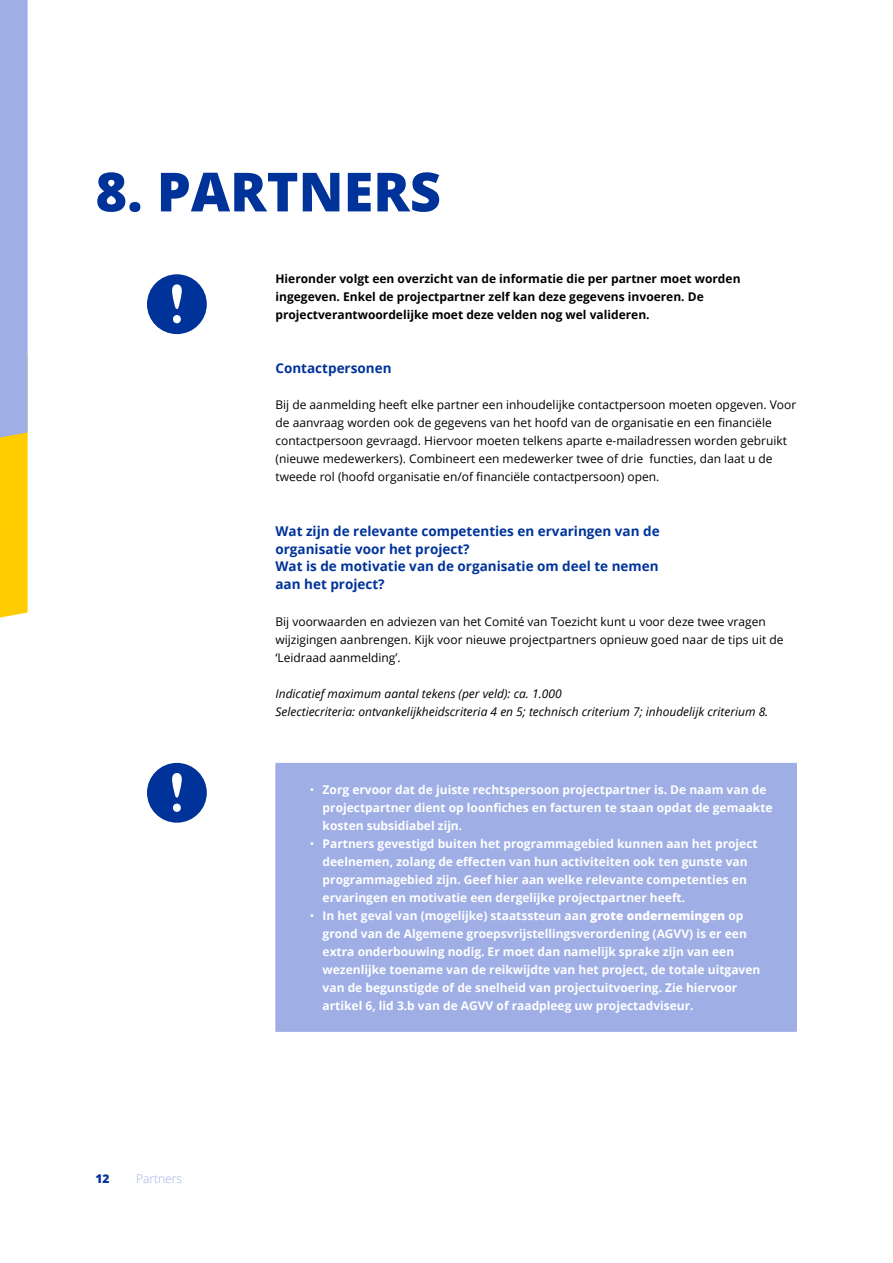
<style>
.page{position:relative;width:893px;height:1263px;background:#fff}
.page>*{position:absolute;margin:0;border:0;box-sizing:border-box;transform-origin:0 0}
.t1{font:800 54px "Open Sans";color:#039}
.t2{font:700 13.5px/18px "Open Sans";color:#039}
.t3{font:700 12px/18px "Open Sans";color:#fff}
.t4{font:12px/18px "Open Sans";color:#000}
.t5{font:700 12px/18px "Open Sans";color:#000}
.t6{font:italic 12px/18px "Open Sans";color:#000}
.t7{font:300 12px "Open Sans";color:#9faee5}
.t8{font:800 12px "Open Sans";color:#039}
.s1{font-weight:400}
.s2{font-weight:800}
</style>
<div class="page">
<svg style="left:0;top:0;width:28px;height:617px;background:#bbb6a2"></svg>
<div style="left:276px;top:764px;width:520px;height:267px;background:#9faee5"></div>
<hr style="left:275px;top:763px;width:522px;height:1px;background:#9faee5">
<hr style="left:275px;top:764px;width:1px;height:267px;background:#9faee5">
<hr style="left:796px;top:764px;width:1px;height:267px;background:#9faee5">
<hr style="left:275px;top:1031px;width:522px;height:1px;background:#9faee5">
<svg style="left:147px;top:763px;width:60px;height:60px"></svg>
<svg style="left:147px;top:274px;width:60px;height:60px"></svg>
<h1 class="t1" style="left:95px;top:151px;width:347px">8. PARTNERS</h1>
<p class="t5" style="left:275px;top:270px;width:467px">Hieronder volgt een overzicht van de informatie die per partner moet worden ingegeven. Enkel de projectpartner zelf kan deze gegevens invoeren. De projectverantwoordelijke moet deze velden nog wel valideren.</p>
<p class="t2" style="left:275px;top:359px;width:118px">Contactpersonen</p>
<p class="t4" style="left:275px;top:396px;width:522px">Bij de aanmelding heeft elke partner een inhoudelijke contactpersoon moeten opgeven. Voor de aanvraag worden ook de gegevens van het hoofd van de organisatie en een financiële contactpersoon gevraagd. Hiervoor moeten telkens aparte e-mailadressen worden gebruikt (nieuwe medewerkers). Combineert een medewerker twee of drie functies, dan laat u de tweede rol (hoofd organisatie en/of financiële contactpersoon) open.</p>
<p class="t2" style="left:275px;top:521px;width:386px">Wat zijn de relevante competenties en ervaringen van de organisatie voor het project?<br>Wat is de motivatie van de organisatie om deel te nemen aan het project?</p>
<p class="t4" style="left:275px;top:612px;width:510px">Bij voorwaarden en adviezen van het Comité van Toezicht kunt u voor deze twee vragen wijzigingen aanbrengen. Kijk voor nieuwe projectpartners opnieuw goed naar de tips uit de ‘Leidraad aanmelding’.</p>
<p class="t6" style="left:275px;top:684px;width:494px">Indicatief maximum aantal tekens (per veld): ca. 1.000<br>Selectiecriteria: ontvankelijkheidscriteria 4 en 5; technisch criterium 7; inhoudelijk criterium 8.</p>
<p class="t8" style="left:95px;top:1169px;width:16px">12</p>
<p class="t7" style="left:136px;top:1170px;width:47px">Partners</p>
<p class="t3" style="left:323px;top:780px;width:452px;text-indent:-13px"><span class="s1">•</span> Zorg ervoor dat de juiste rechtspersoon projectpartner is. De naam van de projectpartner dient op loonfiches en facturen te staan opdat de gemaakte kosten subsidiabel zijn.</p>
<p class="t3" style="left:323px;top:834px;width:437px;text-indent:-13px"><span class="s1">•</span> Partners gevestigd buiten het programmagebied kunnen aan het project deelnemen, zolang de effecten van hun activiteiten ook ten gunste van programmagebied zijn. Geef hier aan welke relevante competenties en ervaringen en motivatie een dergelijke projectpartner heeft.</p>
<p class="t3" style="left:323px;top:906px;width:439px;text-indent:-13px"><span class="s1">•</span> In het geval van (mogelijke) staatssteun aan <span class="s2">grote ondernemingen</span> op grond van de Algemene groepsvrijstellingsverordening (AGVV) is er een extra onderbouwing nodig. Er moet dan namelijk sprake zijn van een wezenlijke toename van de reikwijdte van het project, de totale uitgaven van de begunstigde of de snelheid van projectuitvoering. Zie hiervoor artikel 6, lid 3.b van de AGVV of raadpleeg uw projectadviseur.</p>
</div>
